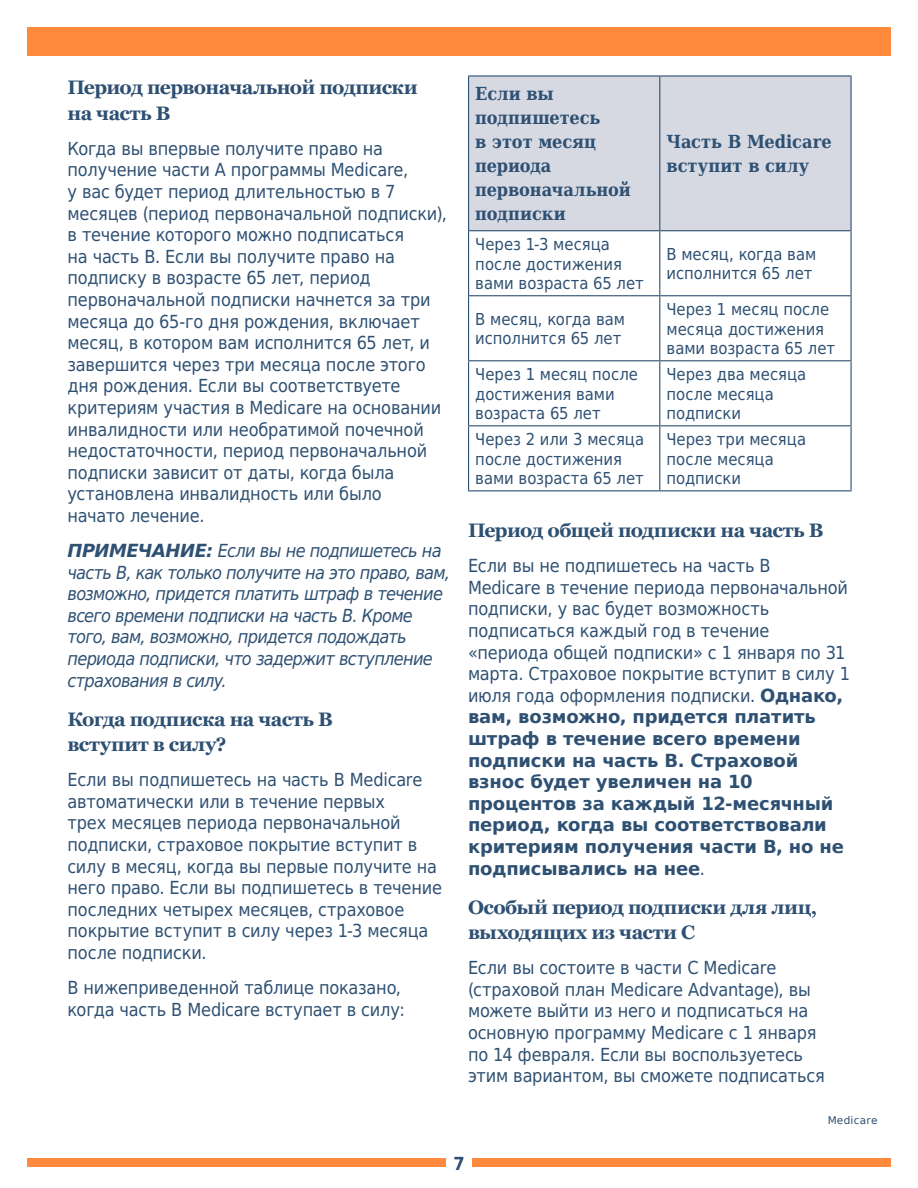
<style>
.page{position:relative;width:918px;height:1188px;background:#fff}
.page>*{position:absolute;margin:0;border:0;box-sizing:border-box;transform-origin:0 0}
.t1{font:700 19.5px/25.5px "Georgia";letter-spacing:-.03em;color:#2e5072}
.t2{font:18px/21.6px "DejaVu Sans Condensed";letter-spacing:-.01em;color:#2e5072}
.t3{font:italic 18px/21.6px "DejaVu Sans Condensed";letter-spacing:-.04em;color:#2e5072}
.t4{font:700 18px/24px "DejaVu Serif Condensed";letter-spacing:-.005em;color:#2e5072}
.t5{font:700 18px "DejaVu Sans Condensed";color:#2e5072}
.t6{font:16.5px/19.5px "DejaVu Sans Condensed";color:#2e5072}
.t7{font:10.5px "DejaVu Sans";letter-spacing:.025em;color:#2e5072}
.s1{font-family:"DejaVu Sans";font-weight:700}
</style>
<div class="page">
<div style="left:27px;top:1159px;width:419px;height:8px;background:#ff893d"></div>
<div style="left:472px;top:1159px;width:419px;height:8px;background:#ff893d"></div>
<div style="left:27px;top:27px;width:864px;height:28px;background:#ff893d"></div>
<div style="left:469px;top:77px;width:381px;height:153px;background:#d6d9e2"></div>
<hr style="left:468px;top:75px;width:192px;height:2px;background:#2e5072">
<hr style="left:468px;top:77px;width:1px;height:153px;background:#2e5072">
<hr style="left:660px;top:75px;width:192px;height:2px;background:#2e5072">
<hr style="left:659px;top:77px;width:1px;height:153px;background:#2e5072">
<hr style="left:850px;top:77px;width:2px;height:153px;background:#2e5072">
<hr style="left:468px;top:230px;width:192px;height:1px;background:#2e5072">
<hr style="left:468px;top:231px;width:1px;height:64px;background:#2e5072">
<hr style="left:660px;top:230px;width:192px;height:1px;background:#2e5072">
<hr style="left:659px;top:231px;width:1px;height:64px;background:#2e5072">
<hr style="left:850px;top:231px;width:2px;height:64px;background:#2e5072">
<hr style="left:468px;top:295px;width:192px;height:1px;background:#2e5072">
<hr style="left:468px;top:296px;width:1px;height:64px;background:#2e5072">
<hr style="left:660px;top:295px;width:192px;height:1px;background:#2e5072">
<hr style="left:659px;top:296px;width:1px;height:64px;background:#2e5072">
<hr style="left:850px;top:296px;width:2px;height:64px;background:#2e5072">
<hr style="left:468px;top:360px;width:192px;height:1px;background:#2e5072">
<hr style="left:468px;top:361px;width:1px;height:64px;background:#2e5072">
<hr style="left:660px;top:360px;width:192px;height:1px;background:#2e5072">
<hr style="left:659px;top:361px;width:1px;height:64px;background:#2e5072">
<hr style="left:850px;top:361px;width:2px;height:64px;background:#2e5072">
<hr style="left:468px;top:425px;width:192px;height:1px;background:#2e5072">
<hr style="left:468px;top:426px;width:1px;height:64px;background:#2e5072">
<hr style="left:660px;top:425px;width:192px;height:1px;background:#2e5072">
<hr style="left:659px;top:426px;width:1px;height:64px;background:#2e5072">
<hr style="left:850px;top:426px;width:2px;height:64px;background:#2e5072">
<hr style="left:468px;top:490px;width:192px;height:1px;background:#2e5072">
<hr style="left:660px;top:490px;width:192px;height:1px;background:#2e5072">
<h2 class="t1" style="left:68px;top:75px;width:352px">Период первоначальной подписки на часть В</h2>
<p class="t2" style="left:68px;top:137px;width:381px">Когда вы впервые получите право на получение части А программы Medicare,<br>у вас будет период длительностью в 7 месяцев (период первоначальной подписки), в течение которого можно подписаться<br>на часть B. Если вы получите право на подписку в возрасте 65 лет, период первоначальной подписки начнется за три месяца до 65-го дня рождения, включает месяц, в котором вам исполнится 65 лет, и завершится через три месяца после этого дня рождения. Если вы соответствуете критериям участия в Medicare на основании инвалидности или необратимой почечной недостаточности, период первоначальной подписки зависит от даты, когда была установлена инвалидность или было<br>начато лечение.</p>
<p class="t3" style="left:68px;top:540px;width:384px"><span class="s1">ПРИМЕЧАНИЕ:</span> Если вы не подпишетесь на часть B, как только получите на это право, вам, возможно, придется платить штраф в течение всего времени подписки на часть B. Кроме того, вам, возможно, придется подождать периода подписки, что задержит вступление страхования в силу.</p>
<h2 class="t1" style="left:68px;top:706px;width:267px">Когда подписка на часть В вступит в силу?</h2>
<p class="t2" style="left:68px;top:769px;width:376px">Если вы подпишетесь на часть В Medicare автоматически или в течение первых<br>трех месяцев периода первоначальной подписки, страховое покрытие вступит в силу в месяц, когда вы первые получите на него право. Если вы подпишетесь в течение последних четырех месяцев, страховое покрытие вступит в силу через 1-3 месяца после подписки.</p>
<p class="t2" style="left:68px;top:976px;width:339px">В нижеприведенной таблице показано, когда часть В Medicare вступает в силу:</p>
<p class="t4" style="left:475px;top:81px;width:157px">Если вы подпишетесь<br>в этот месяц периода первоначальной подписки</p>
<p class="t4" style="left:667px;top:129px;width:167px">Часть B Medicare вступит в силу</p>
<p class="t6" style="left:475px;top:234px;width:170px">Через 1-3 месяца после достижения вами возраста 65 лет</p>
<p class="t6" style="left:667px;top:244px;width:151px">В месяц, когда вам исполнится 65 лет</p>
<p class="t6" style="left:475px;top:309px;width:151px">В месяц, когда вам исполнится 65 лет</p>
<p class="t6" style="left:667px;top:299px;width:170px">Через 1 месяц после месяца достижения вами возраста 65 лет</p>
<p class="t6" style="left:475px;top:364px;width:164px">Через 1 месяц после достижения вами возраста 65 лет</p>
<p class="t6" style="left:667px;top:364px;width:141px">Через два месяца после месяца подписки</p>
<p class="t6" style="left:475px;top:429px;width:170px">Через 2 или 3 месяца после достижения вами возраста 65 лет</p>
<p class="t6" style="left:667px;top:429px;width:141px">Через три месяца после месяца подписки</p>
<h2 class="t1" style="left:468px;top:518px;width:357px">Период общей подписки на часть В</h2>
<p class="t2" style="left:468px;top:555px;width:383px">Если вы не подпишетесь на часть В<br>Medicare в течение периода первоначальной подписки, у вас будет возможность подписаться каждый год в течение «периода общей подписки» с 1 января по 31 марта. Страховое покрытие вступит в силу 1 июля года оформления подписки. <span class="s1">Однако, вам, возможно, придется платить штраф в течение всего времени подписки на часть B. Страховой взнос будет увеличен на 10 процентов за каждый 12-месячный период, когда вы соответствовали критериям получения части В, но не подписывались на нее</span>.</p>
<h2 class="t1" style="left:468px;top:894px;width:351px">Особый период подписки для лиц, выходящих из части С</h2>
<p class="t2" style="left:468px;top:957px;width:359px">Если вы состоите в части С Medicare (страховой план Medicare Advantage), вы можете выйти из него и подписаться на основную программу Medicare с 1 января по 14 февраля. Если вы воспользуетесь этим вариантом, вы сможете подписаться</p>
<p class="t7" style="left:828px;top:1112px;width:51px">Medicare</p>
<p class="t5" style="left:453px;top:1148px;width:13px">7</p>
</div>
